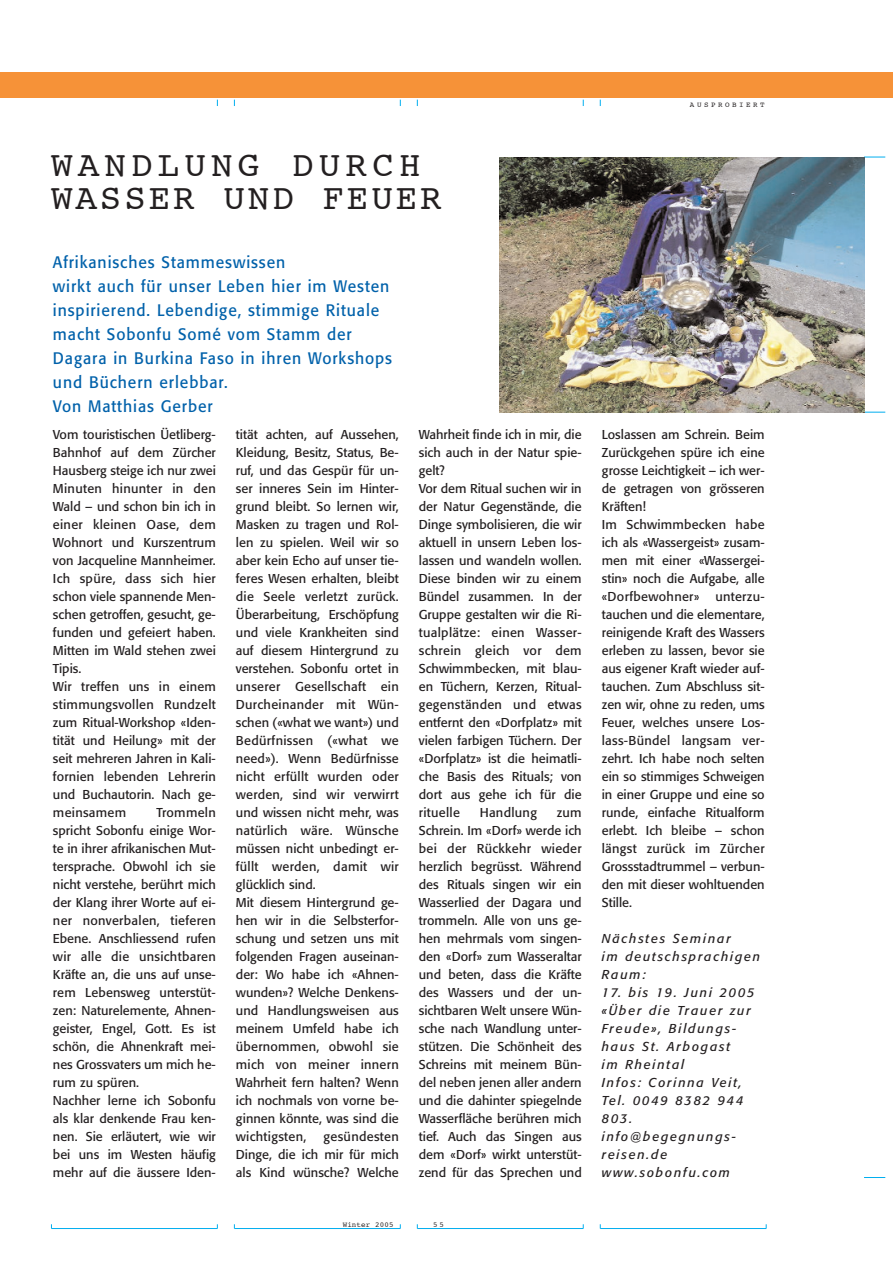
<style>
.page{position:relative;width:893px;height:1263px;background:#fff}
.page>*{position:absolute;margin:0;border:0;box-sizing:border-box;transform-origin:0 0}
.t1{font:36px/33px "Courier";letter-spacing:.11em;color:#231f20}
.t2{font:16.5px/24px "Formata";letter-spacing:.06em;color:#0161aa;scale:.95 1}
.t3{font:12.75px/18px "Formata";color:#231f20}
.t4{font:italic 12.75px/18px "Formata";letter-spacing:.135em;color:#231f20}
.t5{font:12.75px "Formata";letter-spacing:.025em;color:#231f20}
.t6{font:7.5px "Courier";letter-spacing:.335em;color:#231f20}
.t7{font:7.5px "Courier";letter-spacing:.015em;color:#231f20}
</style>
<div class="page">
<hr style="left:51px;top:1228px;width:166px;height:1px;background:#00aeef">
<hr style="left:234px;top:1228px;width:166px;height:1px;background:#00aeef">
<hr style="left:417px;top:1228px;width:166px;height:1px;background:#00aeef">
<hr style="left:600px;top:1228px;width:166px;height:1px;background:#00aeef">
<svg style="left:864px;top:157px;width:21px;height:1px"></svg>
<svg style="left:864px;top:412px;width:21px;height:1px"></svg>
<svg style="left:864px;top:1177px;width:21px;height:1px"></svg>
<div style="left:0;top:72px;width:892px;height:26px;background:#f69238"></div>
<img style="left:499px;top:157px;width:365px;height:255px">
<h1 class="t1" style="left:51px;top:150px;width:392px">WANDLUNG DURCH<br>WASSER UND FEUER</h1>
<p class="t2" style="left:53px;top:252px;width:358px">Afrikanisches Stammeswissen<br>wirkt auch für unser Leben hier im Westen inspirierend. Lebendige, stimmige Rituale macht Sobonfu Somé vom Stamm der Dagara in Burkina Faso in ihren Workshops und Büchern erlebbar.<br>Von Matthias Gerber</p>
<p class="t3" style="left:53px;top:426px;width:164px">Vom touristischen Üetliberg-<br>Bahnhof auf dem Zürcher<br>Hausberg steige ich nur zwei<br>Minuten hinunter in den<br>Wald – und schon bin ich in einer kleinen Oase, dem<br>Wohnort und Kurszentrum von Jacqueline Mannheimer.<br>Ich spüre, dass sich hier schon viele spannende Men&shy;schen getroffen, gesucht, ge&shy;funden und gefeiert haben.<br>Mitten im Wald stehen zwei<br>Tipis.<br>Wir treffen uns in einem stimmungsvollen Rundzelt zum Ritual-Workshop «Iden&shy;tität und Heilung» mit der seit mehreren Jahren in Kali&shy;fornien lebenden Lehrerin und Buchautorin. Nach ge&shy;meinsamem</p>
<p class="t3" style="left:53px;top:804px;width:164px;text-indent:103px">Trommeln spricht Sobonfu einige Wor&shy;te in ihrer afrikanischen Mut&shy;tersprache. Obwohl ich sie nicht verstehe, berührt mich der Klang ihrer Worte auf ei&shy;ner nonverbalen, tieferen<br>Ebene. Anschliessend rufen wir alle die unsichtbaren<br>Kräfte an, die uns auf unse&shy;rem Lebensweg unterstüt&shy;zen: Naturelemente, Ahnen&shy;geister, Engel, Gott. Es ist schön, die Ahnenkraft mei&shy;nes Grossvaters um mich he&shy;rum zu spüren.<br>Nachher lerne ich Sobonfu als klar denkende Frau ken&shy;nen. Sie erläutert, wie wir bei uns im Westen häufig mehr auf die äussere Iden-</p>
<p class="t3" style="left:236px;top:426px;width:164px">tität achten, auf Aussehen,<br>Kleidung, Besitz, Status, Be&shy;ruf, und das Gespür für un&shy;ser inneres Sein im Hinter&shy;grund bleibt. So lernen wir,<br>Masken zu tragen und Rol&shy;len zu spielen. Weil wir so aber kein Echo auf unser tie&shy;feres Wesen erhalten, bleibt die Seele verletzt zurück.<br>Überarbeitung, Erschöpfung und viele Krankheiten sind auf diesem Hintergrund zu verstehen. Sobonfu ortet in unserer Gesellschaft ein<br>Durcheinander mit Wün&shy;schen («what we want») und<br>Bedürfnissen («what we need»). Wenn Bedürfnisse nicht erfüllt wurden oder werden, sind wir verwirrt und wissen nicht mehr, was natürlich wäre. Wünsche müssen nicht unbedingt er&shy;füllt werden, damit wir glücklich sind.<br>Mit diesem Hintergrund ge&shy;hen wir in die Selbsterfor&shy;schung und setzen uns mit folgenden Fragen auseinan&shy;der: Wo habe ich «Ahnen&shy;wunden»? Welche Denkens&shy;und Handlungsweisen aus meinem Umfeld habe ich übernommen, obwohl sie mich von meiner innern<br>Wahrheit fern halten? Wenn ich nochmals von vorne be&shy;ginnen könnte, was sind die wichtigsten,</p>
<p class="t3" style="left:236px;top:1128px;width:164px;text-align:justify;text-indent:88px">gesündesten Dinge, die ich mir für mich als Kind wünsche? Welche</p>
<p class="t3" style="left:419px;top:426px;width:164px">Wahrheit finde ich in mir, die sich auch in der Natur spie&shy;gelt?<br>Vor dem Ritual suchen wir in der Natur Gegenstände, die<br>Dinge symbolisieren, die wir aktuell in unsern Leben los&shy;lassen und wandeln wollen.<br>Diese binden wir zu einem<br>Bündel zusammen. In der<br>Gruppe gestalten wir die Ri&shy;tualplätze: einen Wasser&shy;schrein gleich vor dem<br>Schwimmbecken, mit blau&shy;en Tüchern, Kerzen, Ritual&shy;gegenständen und etwas entfernt den «Dorfplatz» mit vielen farbigen Tüchern. Der «Dorfplatz» ist die heimatli&shy;che Basis des Rituals; von dort aus gehe ich für die rituelle</p>
<p class="t5" style="left:479px;top:806px;width:59px">Handlung</p>
<p class="t3" style="left:419px;top:804px;width:164px;text-align:justify;text-indent:138px">zum Schrein. Im «Dorf» werde ich bei der Rückkehr wieder herzlich begrüsst. Während des Rituals singen wir ein Wasserlied der Dagara und trommeln. Alle von uns ge&shy;hen mehrmals vom singen&shy;den «Dorf» zum Wasseraltar und beten, dass die Kräfte des Wassers und der un&shy;sichtbaren Welt unsere Wün&shy;sche nach Wandlung unter&shy;stützen. Die Schönheit des Schreins mit meinem Bün&shy;del neben jenen aller andern und die dahinter spiegelnde Wasserfläche berühren mich tief. Auch das Singen aus dem «Dorf» wirkt unterstüt&shy;zend für das Sprechen und</p>
<p class="t7" style="left:343px;top:1221px;width:52px">Winter 2005</p>
<p class="t6" style="left:433px;top:1221px;width:12px">5 5</p>
<p class="t6" style="left:690px;top:101px;width:76px">AUSPROBIERT</p>
<p class="t3" style="left:601px;top:426px;width:164px">Loslassen am Schrein. Beim<br>Zurückgehen spüre ich eine grosse Leichtigkeit – ich wer&shy;de getragen von grösseren<br>Kräften!<br>Im Schwimmbecken habe ich als «Wassergeist» zusam&shy;men mit einer «Wassergei&shy;stin» noch die Aufgabe, alle «Dorfbewohner» unterzu&shy;tauchen und die elementare, reinigende Kraft des Wassers erleben zu lassen, bevor sie aus eigener Kraft wieder auf&shy;tauchen. Zum Abschluss sit&shy;zen wir, ohne zu reden, ums<br>Feuer, welches unsere Los&shy;lass-Bündel langsam ver&shy;zehrt. Ich habe noch selten ein so stimmiges Schweigen in einer Gruppe und eine so runde, einfache Ritualform erlebt. Ich bleibe – schon längst zurück im Zürcher<br>Grossstadtrummel – verbun&shy;den mit dieser wohltuenden<br>Stille.</p>
<p class="t4" style="left:601px;top:930px;width:160px">Nächstes Seminar<br>im deutschsprachigen<br>Raum:</p>
<p class="t4" style="left:601px;top:984px;width:154px">17. bis 19. Juni 2005 «Über die Trauer zur<br>Freude», Bildungs&shy;haus St. Arbogast<br>im Rheintal<br>Infos: Corinna Veit,<br>Tel. 0049 8382 944<br>803. info@begegnungs&shy;reisen.de www.sobonfu.com</p>
</div>
